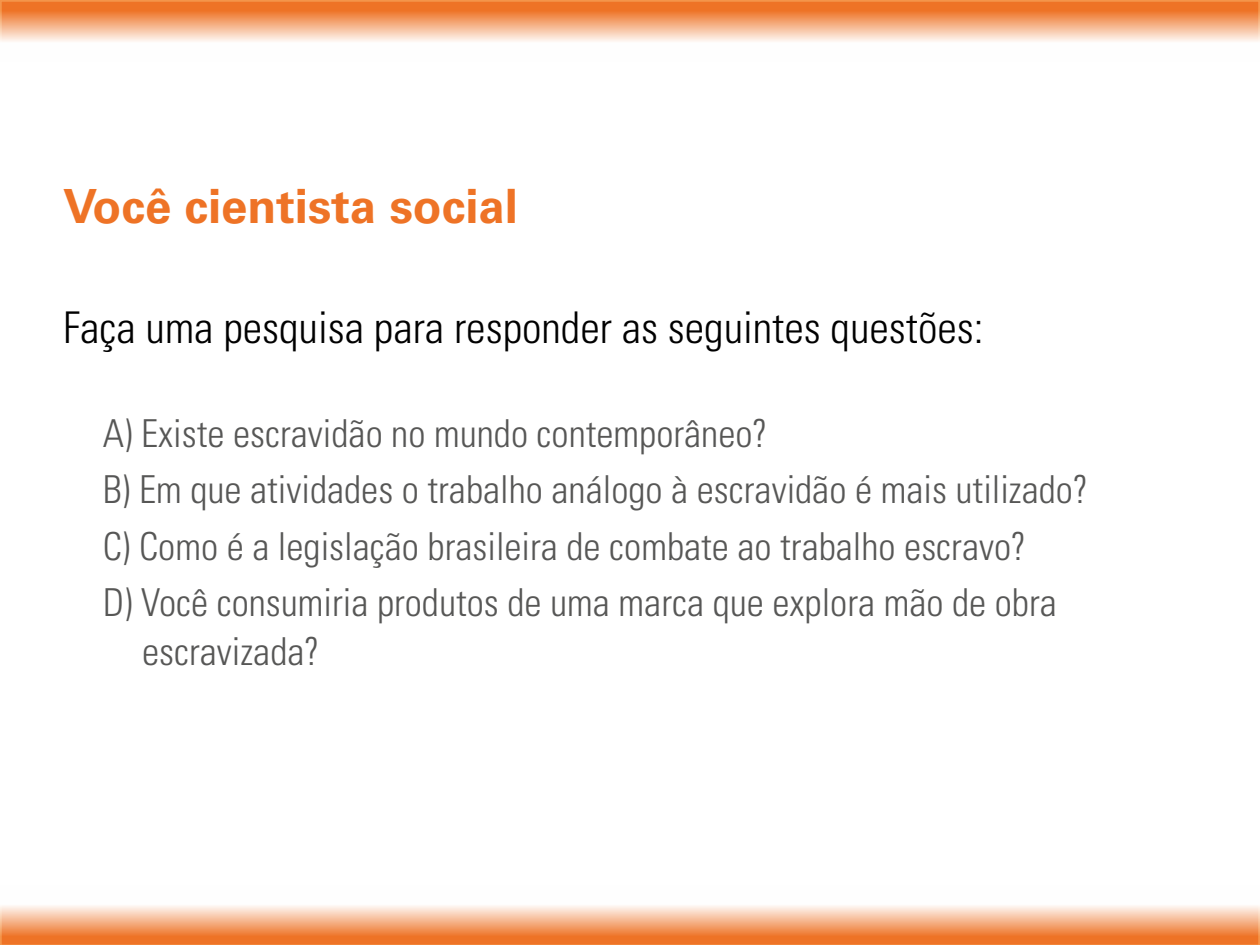
<style>
.page{position:relative;width:1260px;height:945px;background:#fff}
.page>*{position:absolute;margin:0;border:0;box-sizing:border-box;transform-origin:0 0}
.t1{font:700 47.25px "Univers LT Std";color:#ee7326}
.t2{font:300 condensed 43.75px "Univers LT Std";color:#000}
.t3{font:300 condensed 38.5px/56.4px "Univers LT Std";color:#575756}
</style>
<div class="page">
<svg style="left:0;top:0;width:1260px;height:42px;background:#f4a675"></svg>
<svg style="left:0;top:906px;width:1260px;height:39px;background:#f4a676"></svg>
<p class="t1" style="left:63px;top:178px;width:457px">Você cientista social</p>
<p class="t2" style="left:63px;top:301px;width:922px">Faça uma pesquisa para responder as seguintes questões:</p>
<p class="t3" style="left:103px;top:405px;width:987px">A) Existe escravidão no mundo contemporâneo?<br>B) Em que atividades o trabalho análogo à escravidão é mais utilizado?<br>C) Como é a legislação brasileira de combate ao trabalho escravo?<br>D) Você consumiria produtos de uma marca que explora mão de obra</p>
<p class="t3" style="left:142px;top:623px;width:179px">escravizada?</p>
</div>
